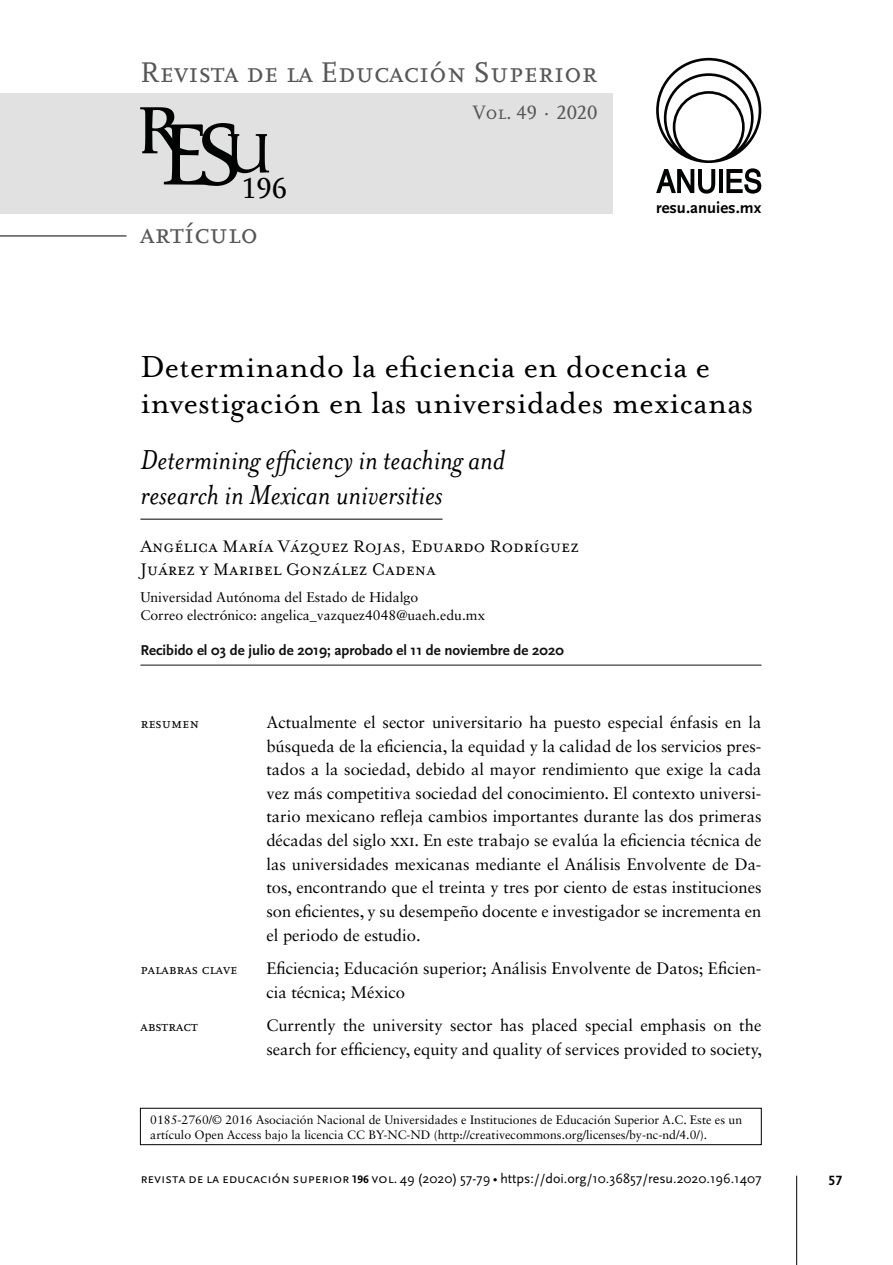
<style>
.page{position:relative;width:893px;height:1265px;background:#fff}
.page>*{position:absolute;margin:0;border:0;box-sizing:border-box;transform-origin:0 0}
.TITULO_original{font:35px/36.8px "Mrs Eaves OT";color:#000}
.TITULO_traducido{font:italic 31.5px/35px "Mrs Eaves OT";color:#000}
.t1{font:30.45px "Scala Caps";color:#000}
.t2{font:29.75px "Scala Caps";color:#575756}
.t3{font:20.3px "Scala Caps";color:#575756}
.AUTOR{font:19.25px/23.1px "Mrs Eaves Small Caps OT";color:#000}
.Texto_Portadilla{font:16.62px/23.6px "Sabon LT Std";color:#000}
.t4{font:700 16.62px "Scala Sans";color:#000}
.Texto_Portadilla-2{font:15.05px "Scala Caps";color:#000}
.recibido_aceptado{font:700 14.88px "Scala Sans";color:#111}
.t5{font:14px "Scala Sans Regular SC";color:#000}
.Afiliación_2{font:14px "Sabon LT Std";color:#000}
.t6{font:14px "Scala Sans Bold SC";color:#000}
.t7{font:12.25px/14.7px "Sabon LT Std";color:#000}
.s1{font-family:"Scala Sans Bold SC";font-size:11.38px}
.s2{font-family:"Scala Sans"}
</style>
<div class="page">
<div style="left:0;top:93px;width:613px;height:120px;background:#e1e1e1"></div>
<div style="left:140px;top:1108px;width:621px;height:37px;border:1px solid #000"></div>
<svg style="left:140px;top:107px;width:129px;height:79px"></svg>
<svg style="left:656px;top:58px;width:105px;height:136px"></svg>
<hr style="left:796px;top:1176px;width:1px;height:89px;background:#000">
<hr style="left:0;top:236px;width:126px;height:1px;background:#000">
<hr style="left:140px;top:519px;width:303px;height:1px;background:#000">
<hr style="left:140px;top:665px;width:621px;height:1px;background:#111">
<h3 class="t2" style="left:140px;top:56px;width:459px">Revista de la Educación Superior</h3>
<h3 class="t1" style="left:241px;top:172px;width:47px">196</h3>
<h3 class="t2" style="left:140px;top:217px;width:119px">artículo</h3>
<p class="t3" style="left:472px;top:101px;width:126px">Vol. 49 · 2020</p>
<p class="t4" style="left:656px;top:199px;width:107px">resu.anuies.mx</p>
<p class="TITULO_original" style="left:140px;top:348px;width:615px">Determinando la eficiencia en docencia e investigación en las universidades mexicanas</p>
<p class="TITULO_traducido" style="left:140px;top:442px;width:366px">Determining efficiency in teaching and research in Mexican universities</p>
<p class="AUTOR" style="left:140px;top:535px;width:440px">Angélica María Vázquez Rojas, Eduardo Rodríguez<br>Juárez y Maribel González Cadena</p>
<p class="Afiliación_2" style="left:140px;top:589px;width:279px">Universidad Autónoma del Estado de Hidalgo</p>
<p class="Afiliación_2" style="left:140px;top:607px;width:346px">Correo electrónico: angelica_vazquez4048@uaeh.edu.mx</p>
<p class="recibido_aceptado" style="left:140px;top:642px;width:425px">Recibido el 03 de julio de 2019; aprobado el 11 de noviembre de 2020</p>
<p class="Texto_Portadilla-2" style="left:140px;top:715px;width:60px">resumen</p>
<p class="Texto_Portadilla" style="left:266px;top:710px;width:497px;text-align:justify">Actualmente el sector universitario ha puesto especial énfasis en la búsqueda de la eficiencia, la equidad y la calidad de los servicios pres&shy;tados a la sociedad, debido al mayor rendimiento que exige la cada vez más competitiva sociedad del conocimiento. El contexto universi&shy;tario mexicano refleja cambios importantes durante las dos primeras décadas del siglo xxi. En este trabajo se evalúa la eficiencia técnica de las universidades mexicanas mediante el Análisis Envolvente de Da&shy;tos, encontrando que el treinta y tres por ciento de estas instituciones son eficientes, y su desempeño docente e investigador se incrementa en el periodo de estudio.</p>
<p class="Texto_Portadilla-2" style="left:140px;top:961px;width:99px">palabras clave</p>
<p class="Texto_Portadilla" style="left:266px;top:956px;width:497px">Eficiencia; Educación superior; Análisis Envolvente de Datos; Eficien&shy;cia técnica; México</p>
<p class="Texto_Portadilla-2" style="left:140px;top:1018px;width:59px">abstract</p>
<p class="Texto_Portadilla" style="left:266px;top:1014px;width:497px">Currently the university sector has placed special emphasis on the search for efficiency, equity and quality of services provided to society,</p>
<p class="t7" style="left:150px;top:1112px;width:593px">0185-2760/© 2016 Asociación Nacional de Universidades e Instituciones de Educación Superior A.C. Este es un artículo Open Access bajo la licencia CC BY-NC-ND (http://creativecommons.org/licenses/by-nc-nd/4.0/).</p>
<p class="t5" style="left:140px;top:1171px;width:623px">revista de la educación superior <span class="s1">196</span> vol. 49 (2020) 57-79 • <span class="s2">https://doi.org/10.36857/resu.2020.196.1407</span></p>
<p class="t6" style="left:828px;top:1173px;width:15px">57</p>
</div>
